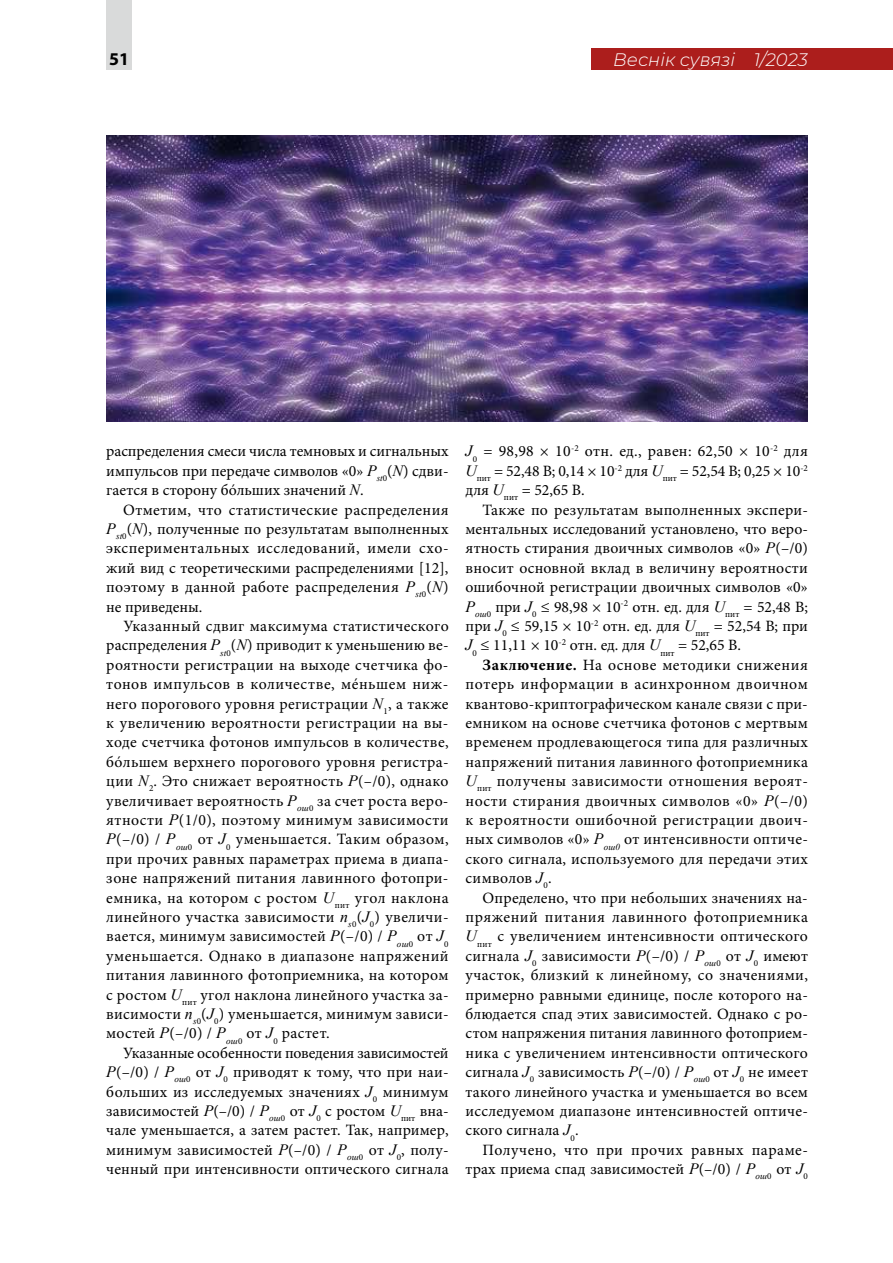
<style>
.page{position:relative;width:893px;height:1263px;background:#fff}
.page>*{position:absolute;margin:0;border:0;box-sizing:border-box;transform-origin:0 0}
.t1{font:italic 300 18px "Montserrat";color:#fff}
.t2{font:700 18px "Myriad Pro";color:#000}
.t3{font:15.75px/19.4px "Minion Pro";letter-spacing:.01em;color:#000;text-align:justify}
.s1{font-family:"Times New Roman";font-style:italic}
.s2{font-weight:700}
</style>
<div class="page">
<img style="left:106px;top:135px;width:702px;height:287px">
<div style="left:591px;top:48px;width:302px;height:22px;background:#ac1e1c"></div>
<div style="left:106px;top:0;width:26px;height:70px;background:#d9dada"></div>
<p class="t2" style="left:109px;top:48px;width:21px">51</p>
<p class="t1" style="left:613px;top:47px;width:196px">Веснiк сувязi 1/2023</p>
<p class="t3" style="left:106px;top:442px;width:344px">распределения смеси числа темновых и сигнальных импульсов при передаче символов «0» <span class="s1">P</span><sub>st</sub><sub>0</sub>(<span class="s1">N</span>) сдви&shy;гается в сторону бόльших значений <span class="s1">N</span>.</p>
<p class="t3" style="left:106px;top:500px;width:344px;text-indent:17px">Отметим, что статистические распределения <span class="s1">P</span><sub>st</sub><sub>0</sub>(<span class="s1">N</span>), полученные по результатам выполненных экспериментальных исследований, имели схо&shy;жий вид с теоретическими распределениями [12], поэтому в данной работе распределения <span class="s1">P</span><sub>st</sub><sub>0</sub>(<span class="s1">N</span>) не приведены.</p>
<p class="t3" style="left:106px;top:616px;width:344px;text-indent:17px">Указанный сдвиг максимума статистического распределения <span class="s1">P</span><sub>st</sub><sub>0</sub>(<span class="s1">N</span>) приводит к уменьшению ве&shy;роятности регистрации на выходе счетчика фо&shy;тонов импульсов в количестве, мéньшем ниж&shy;него порогового уровня регистрации <span class="s1">N</span><sub>1</sub>, а также к увеличению вероятности регистрации на вы&shy;ходе счетчика фотонов импульсов в количестве, бόльшем верхнего порогового уровня регистра&shy;ции <span class="s1">N</span><sub>2</sub>. Это снижает вероятность <span class="s1">P</span>(–/0), однако увеличивает вероятность <span class="s1">P</span><sub>ош</sub><sub>0</sub> за счет роста веро&shy;ятности <span class="s1">P</span>(1/0), поэтому минимум зависимости <span class="s1">P</span>(–/0) / <span class="s1">P</span><sub>ош</sub><sub>0</sub> от <span class="s1">J</span><sub>0</sub> уменьшается. Таким образом, при прочих равных параметрах приема в диапа&shy;зоне напряжений питания лавинного фотопри&shy;емника, на котором с ростом <span class="s1">U</span><sub>пит</sub> угол наклона линейного участка зависимости <span class="s1">n</span><sub>s</sub><sub>0</sub>(<span class="s1">J</span><sub>0</sub>) увеличи&shy;вается, минимум зависимостей <span class="s1">P</span>(–/0) / <span class="s1">P</span><sub>ош</sub><sub>0</sub> от <span class="s1">J</span><sub>0 </sub>уменьшается. Однако в диапазоне напряжений питания лавинного фотоприемника, на котором с ростом <span class="s1">U</span><sub>пит</sub> угол наклона линейного участка за&shy;висимости <span class="s1">n</span><sub>s</sub><sub>0</sub>(<span class="s1">J</span><sub>0</sub>) уменьшается, минимум зависи&shy;мостей <span class="s1">P</span>(–/0) / <span class="s1">P</span><sub>ош</sub><sub>0</sub> от <span class="s1">J</span><sub>0</sub> растет.</p>
<p class="t3" style="left:106px;top:1043px;width:344px;text-indent:17px">Указанные особенности поведения зависимостей <span class="s1">P</span>(–/0) / <span class="s1">P</span><sub>ош</sub><sub>0</sub> от <span class="s1">J</span><sub>0</sub> приводят к тому, что при наи&shy;больших из исследуемых значениях <span class="s1">J</span><sub>0</sub> минимум зависимостей <span class="s1">P</span>(–/0) / <span class="s1">P</span><sub>ош</sub><sub>0</sub> от <span class="s1">J</span><sub>0</sub> с ростом <span class="s1">U</span><sub>пит</sub> вна&shy;чале уменьшается, а затем растет. Так, например, минимум зависимостей <span class="s1">P</span>(–/0) / <span class="s1">P</span><sub>ош</sub><sub>0</sub> от <span class="s1">J</span><sub>0</sub>, полу&shy;ченный при интенсивности оптического сигнала</p>
<p class="t3" style="left:466px;top:442px;width:344px"><span class="s1">J</span><sub>0</sub> = 98,98 × 10<sup>-2</sup> отн. ед., равен: 62,50 × 10<sup>-2</sup> для <span class="s1">U</span><sub>пит</sub> = 52,48 В; 0,14 × 10<sup>-2</sup> для <span class="s1">U</span><sub>пит</sub> = 52,54 В; 0,25 × 10<sup>-2 </sup>для <span class="s1">U</span><sub>пит</sub> = 52,65 В.</p>
<p class="t3" style="left:466px;top:500px;width:344px;text-indent:17px">Также по результатам выполненных экспери&shy;ментальных исследований установлено, что веро&shy;ятность стирания двоичных символов «0» <span class="s1">P</span>(–/0) вносит основной вклад в величину вероятности ошибочной регистрации двоичных символов «0» <span class="s1">P</span><sub>ош</sub><sub>0</sub> при <span class="s1">J</span><sub>0</sub> ≤ 98,98 × 10<sup>-2</sup> отн. ед. для <span class="s1">U</span><sub>пит</sub> = 52,48 В; при <span class="s1">J</span><sub>0</sub> ≤ 59,15 × 10<sup>-2</sup> отн. ед. для <span class="s1">U</span><sub>пит</sub> = 52,54 В; при <span class="s1">J</span><sub>0</sub> ≤ 11,11 × 10<sup>-2</sup> отн. ед. для <span class="s1">U</span><sub>пит</sub> = 52,65 В.</p>
<p class="t3" style="left:466px;top:655px;width:344px;text-indent:17px"><span class="s2">Заключение.</span> На основе методики снижения потерь информации в асинхронном двоичном квантово-криптографическом канале связи с при&shy;емником на основе счетчика фотонов с мертвым временем продлевающегося типа для различных напряжений питания лавинного фотоприемника <span class="s1">U</span><sub>пит</sub> получены зависимости отношения вероят&shy;ности стирания двоичных символов «0» <span class="s1">P</span>(–/0) к вероятности ошибочной регистрации двоич&shy;ных символов «0» <span class="s1">P</span><sub>ош0</sub> от интенсивности оптиче&shy;ского сигнала, используемого для передачи этих символов <span class="s1">J</span><sub>0</sub>.</p>
<p class="t3" style="left:466px;top:888px;width:344px;text-indent:17px">Определено, что при небольших значениях на&shy;пряжений питания лавинного фотоприемника <span class="s1">U</span><sub>пит</sub> с увеличением интенсивности оптического сигнала <span class="s1">J</span><sub>0</sub> зависимости <span class="s1">P</span>(–/0) / <span class="s1">P</span><sub>ош</sub><sub>0</sub> от <span class="s1">J</span><sub>0</sub> имеют участок, близкий к линейному, со значениями, примерно равными единице, после которого на&shy;блюдается спад этих зависимостей. Однако с ро&shy;стом напряжения питания лавинного фотоприем&shy;ника с увеличением интенсивности оптического сигнала <span class="s1">J</span><sub>0</sub> зависимость <span class="s1">P</span>(–/0) / <span class="s1">P</span><sub>ош</sub><sub>0</sub> от <span class="s1">J</span><sub>0</sub> не имеет такого линейного участка и уменьшается во всем исследуемом диапазоне интенсивностей оптиче&shy;ского сигнала <span class="s1">J</span><sub>0</sub>.</p>
<p class="t3" style="left:466px;top:1140px;width:344px;text-align:right">Получено, что при прочих равных параме&shy;трах приема спад зависимостей <span class="s1">P</span>(–/0) / <span class="s1">P</span><sub>ош</sub><sub>0</sub> от <span class="s1">J</span><sub>0</sub></p>
</div>
